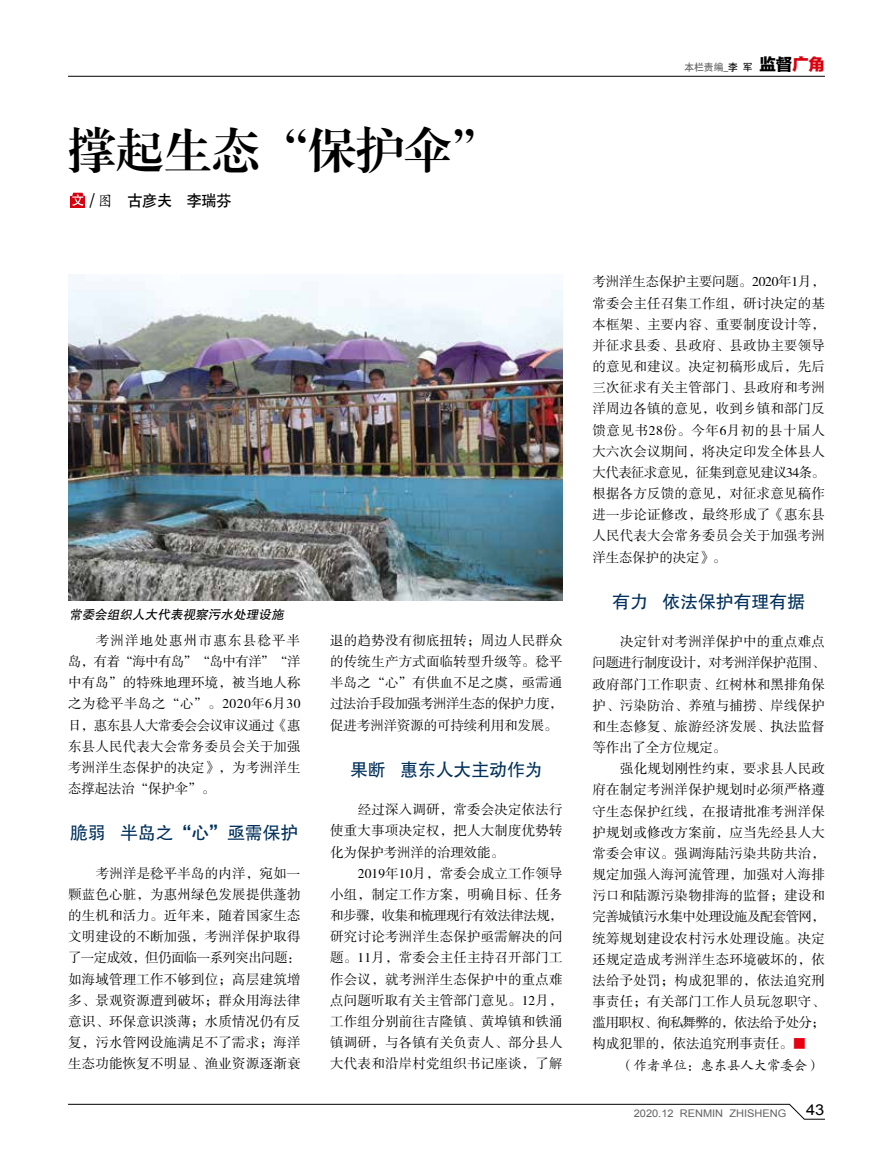
<style>
.page{position:relative;width:893px;height:1149px;background:#fff}
.page>*{position:absolute;margin:0;border:0;box-sizing:border-box;transform-origin:0 0}
.t1{font:48px "FZXBSJW GB1 0";color:#000}
.t2{font:18px "FZHTJW GB1 0";letter-spacing:-.01em;color:#00305b}
.t3{font:15px "Heiti CSEG Medium GB";letter-spacing:-.01em;color:#000}
.t4{font:15px "Arial";color:#000;scale:1.1 1}
.t5{font:13.5px/21.1px "FZSSJW GB1 0";letter-spacing:.015em;color:#000;text-align:justify}
.t6{font:13.5px "FZKTJW GB1 0";letter-spacing:-.01em;color:#000}
.t7{font:italic 12.75px "FZHTJW GB1 0";color:#000}
.t8{font:10.5px "Arial";color:#636262;scale:1.05 1}
.t9{font:9.75px "Heiti CSEG Medium GB";color:#636262}
.s1{font-family:"FZKTJW GB1 0"}
.s2{color:#000}
.s3{font-family:"FZLTTHJW GB1 0";font-size:16.5px;color:#000}
.s4{font-family:"FZLTTHJW GB1 0";font-size:16.5px;color:#d7000f}
.s5{color:#e60012}
</style>
<div class="page">
<svg style="left:68px;top:1103px;width:757px;height:16px"></svg>
<hr style="left:68px;top:76px;width:757px;height:1px;background:#000">
<div style="left:71px;top:196px;width:14px;height:11px;background:#d7000f"></div>
<svg style="left:72px;top:193px;width:12px;height:13px"></svg>
<img style="left:68px;top:274px;width:495px;height:326px">
<h1 class="t1" style="left:68px;top:123px;width:434px">撑起生态“保护伞”</h1>
<p class="t3" style="left:88px;top:193px;width:144px">/<span class="s1">图</span> 古彦夫 李瑞芬</p>
<p class="t7" style="left:69px;top:607px;width:219px">常委会组织人大代表视察污水处理设施</p>
<p class="t5" style="left:68px;top:630px;width:234px;text-indent:28px">考洲洋地处惠州市惠东县稔平半岛，有着“海中有岛”“岛中有洋”“洋中有岛”的特殊地理环境，被当地人称之为稔平半岛之“心”。2020年6月30日，惠东县人大常委会会议审议通过《惠东县人民代表大会常务委员会关于加强考洲洋生态保护的决定》，为考洲洋生态撑起法治“保护伞”。</p>
<h2 class="t2" style="left:70px;top:822px;width:230px">脆弱 半岛之“心”亟需保护</h2>
<p class="t5" style="left:68px;top:862px;width:234px;text-indent:28px">考洲洋是稔平半岛的内洋，宛如一颗蓝色心脏，为惠州绿色发展提供蓬勃的生机和活力。近年来，随着国家生态文明建设的不断加强，考洲洋保护取得了一定成效，但仍面临一系列突出问题：如海域管理工作不够到位；高层建筑增多、景观资源遭到破坏；群众用海法律意识、环保意识淡薄；水质情况仍有反复，污水管网设施满足不了需求；海洋生态功能恢复不明显、渔业资源逐渐衰</p>
<p class="t5" style="left:330px;top:630px;width:234px">退的趋势没有彻底扭转；周边人民群众的传统生产方式面临转型升级等。稔平半岛之“心”有供血不足之虞，亟需通过法治手段加强考洲洋生态的保护力度，促进考洲洋资源的可持续利用和发展。</p>
<h2 class="t2" style="left:350px;top:759px;width:194px">果断 惠东人大主动作为</h2>
<p class="t5" style="left:330px;top:799px;width:234px;text-indent:28px">经过深入调研，常委会决定依法行使重大事项决定权，把人大制度优势转化为保护考洲洋的治理效能。</p>
<p class="t5" style="left:330px;top:862px;width:234px;text-indent:28px">2019年10月，常委会成立工作领导小组，制定工作方案，明确目标、任务和步骤，收集和梳理现行有效法律法规，研究讨论考洲洋生态保护亟需解决的问题。11月，常委会主任主持召开部门工作会议，就考洲洋生态保护中的重点难点问题听取有关主管部门意见。12月，工作组分别前往吉隆镇、黄埠镇和铁涌镇调研，与各镇有关负责人、部分县人大代表和沿岸村党组织书记座谈，了解</p>
<p class="t9" style="left:684px;top:62px;width:142px">本栏责编_<span class="s2">李 军</span> <span class="s3">监督</span><span class="s4">广角</span></p>
<p class="t5" style="left:592px;top:272px;width:234px">考洲洋生态保护主要问题。2020年1月，常委会主任召集工作组，研讨决定的基本框架、主要内容、重要制度设计等，并征求县委、县政府、县政协主要领导的意见和建议。决定初稿形成后，先后三次征求有关主管部门、县政府和考洲洋周边各镇的意见，收到乡镇和部门反馈意见书28份。今年6月初的县十届人大六次会议期间，将决定印发全体县人大代表征求意见，征集到意见建议34条。根据各方反馈的意见，对征求意见稿作进一步论证修改，最终形成了《惠东县人民代表大会常务委员会关于加强考洲洋生态保护的决定》。</p>
<h2 class="t2" style="left:612px;top:591px;width:194px">有力 依法保护有理有据</h2>
<p class="t5" style="left:592px;top:631px;width:234px;text-indent:28px">决定针对考洲洋保护中的重点难点问题进行制度设计，对考洲洋保护范围、政府部门工作职责、红树林和黑排角保护、污染防治、养殖与捕捞、岸线保护和生态修复、旅游经济发展、执法监督等作出了全方位规定。</p>
<p class="t5" style="left:592px;top:758px;width:234px;text-indent:28px">强化规划刚性约束，要求县人民政府在制定考洲洋保护规划时必须严格遵守生态保护红线，在报请批准考洲洋保护规划或修改方案前，应当先经县人大常委会审议。强调海陆污染共防共治，规定加强入海河流管理，加强对入海排污口和陆源污染物排海的监督；建设和完善城镇污水集中处理设施及配套管网，统筹规划建设农村污水处理设施。决定还规定造成考洲洋生态环境破坏的，依法给予处罚；构成犯罪的，依法追究刑事责任；有关部门工作人员玩忽职守、滥用职权、徇私舞弊的，依法给予处分；构成犯罪的，依法追究刑事责任。<span class="s5">■</span></p>
<p class="t6" style="left:620px;top:1057px;width:202px">（作者单位：惠东县人大常委会）</p>
<p class="t8" style="left:634px;top:1105px;width:147px">2020.12 RENMIN ZHISHENG</p>
<p class="t4" style="left:806px;top:1099px;width:18px">43</p>
</div>
